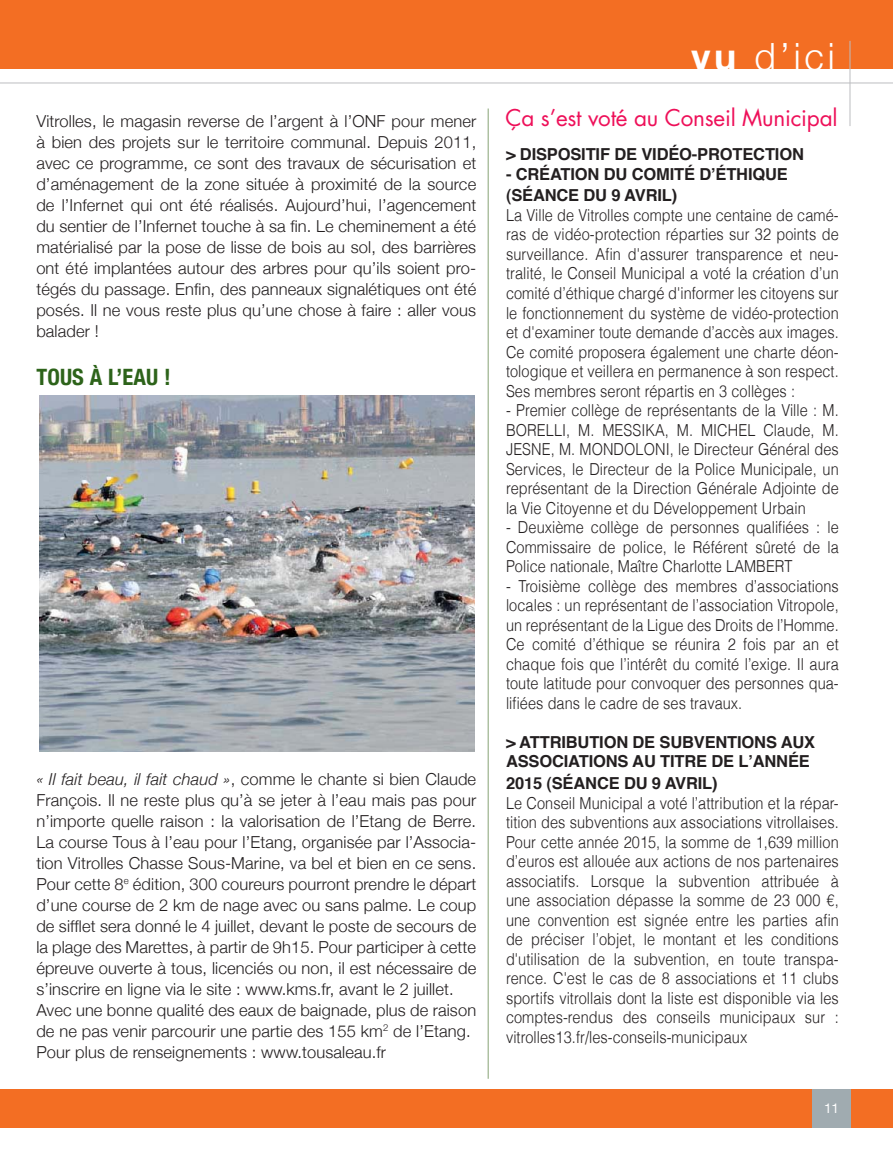
<style>
.page{position:relative;width:893px;height:1149px;background:#fff}
.page>*{position:absolute;margin:0;border:0;box-sizing:border-box;transform-origin:0 0}
.t1{font:300 37.5px "Helvetica Neue";color:#fff}
.t2{font:22.5px "Futura";letter-spacing:-.01em;color:#ee1059}
.t3{font:700 condensed 22.5px "Helvetica Neue";letter-spacing:.01em;color:#2d631a}
.t4{font:300 16.5px/19.5px "Helvetica";letter-spacing:.005em;color:#231f20;text-align:justify;scale:.88 1}
.t5{font:300 16.5px/21px "Helvetica Neue";letter-spacing:.01em;color:#231f20;text-align:justify}
.t6{font:700 16.5px/21.6px "Helvetica";letter-spacing:-.01em;color:#231f20}
.t7{font:13.5px "Helvetica Neue";color:#fff}
.s1{font-style:italic}
.s2{font-weight:700}
</style>
<div class="page">
<div style="left:0;top:1089px;width:893px;height:38px;background:#f36e23"></div>
<div style="left:0;top:0;width:893px;height:68px;background:#f36e23"></div>
<hr style="left:0;top:83px;width:893px;height:1px;background:#bcbdc0">
<hr style="left:850px;top:41px;width:1px;height:85px;background:#bcbdc0">
<hr style="left:488px;top:108px;width:1px;height:970px;background:#86a375">
<div style="left:812px;top:1089px;width:38px;height:38px;background:#a0abb0"></div>
<img style="left:40px;top:395px;width:435px;height:355px">
<p class="t5" style="left:36px;top:110px;width:441px">Vitrolles, le magasin reverse de l’argent à l’ONF pour mener à bien des projets sur le territoire communal. Depuis 2011, avec ce programme, ce sont des travaux de sécurisation et d’aménagement de la zone située à proximité de la source de l’Infernet qui ont été réalisés. Aujourd’hui, l’agencement du sentier de l’Infernet touche à sa fin. Le cheminement a été matérialisé par la pose de lisse de bois au sol, des barrières ont été implantées autour des arbres pour qu’ils soient pro&shy;tégés du passage. Enfin, des panneaux signalétiques ont été posés. Il ne vous reste plus qu’une chose à faire : aller vous balader !</p>
<h2 class="t3" style="left:36px;top:363px;width:136px">TOUS À L’EAU !</h2>
<p class="t5" style="left:36px;top:767px;width:441px;text-align:left"><span class="s1">« Il fait beau, il fait chaud »</span>, comme le chante si bien Claude François. Il ne reste plus qu’à se jeter à l’eau mais pas pour n’importe quelle raison : la valorisation de l’Etang de Berre.<br>La course Tous à l’eau pour l’Etang, organisée par l’Associa&shy;tion Vitrolles Chasse Sous-Marine, va bel et bien en ce sens.<br>Pour cette 8<sup>e</sup> édition, 300 coureurs pourront prendre le départ d’une course de 2 km de nage avec ou sans palme. Le coup de sifflet sera donné le 4 juillet, devant le poste de secours de la plage des Marettes, à partir de 9h15. Pour participer à cette épreuve ouverte à tous, licenciés ou non, il est nécessaire de s’inscrire en ligne via le site : www.kms.fr, avant le 2 juillet.<br>Avec une bonne qualité des eaux de baignade, plus de raison de ne pas venir parcourir une partie des 155 km<sup>2</sup> de l’Etang.<br>Pour plus de renseignements : www.tousaleau.fr</p>
<h1 class="t1" style="left:691px;top:33px;width:145px"><span class="s2">vu</span> d’ici</h1>
<h2 class="t2" style="left:506px;top:102px;width:333px">ça s’est voté au Conseil Municipal</h2>
<p class="t6" style="left:506px;top:144px;width:299px">&gt; DISPOSITIF DE VIDÉO-PROTECTION</p>
<p class="t6" style="left:506px;top:163px;width:283px">- CRÉATION DU COMITÉ D’ÉTHIQUE (SÉANCE DU 9 AVRIL)</p>
<p class="t4" style="left:506px;top:205px;width:380px">La Ville de Vitrolles compte une centaine de camé&shy;ras de vidéo-protection réparties sur 32 points de surveillance. Afin d'assurer transparence et neu&shy;tralité, le Conseil Municipal a voté la création d’un comité d’éthique chargé d'informer les citoyens sur le fonctionnement du système de vidéo-protection et d'examiner toute demande d’accès aux images.<br>Ce comité proposera également une charte déon&shy;tologique et veillera en permanence à son respect.<br>Ses membres seront répartis en 3 collèges :</p>
<p class="t4" style="left:506px;top:400px;width:380px">- Premier collège de représentants de la Ville : M.<br>BORELLI, M. MESSIKA, M. MICHEL Claude, M.<br>JESNE, M. MONDOLONI, le Directeur Général des Services, le Directeur de la Police Municipale, un représentant de la Direction Générale Adjointe de la Vie Citoyenne et du Développement Urbain</p>
<p class="t4" style="left:506px;top:517px;width:380px">- Deuxième collège de personnes qualifiées : le Commissaire de police, le Référent sûreté de la Police nationale, Maître Charlotte LAMBERT</p>
<p class="t4" style="left:506px;top:576px;width:380px">- Troisième collège des membres d’associations locales : un représentant de l’association Vitropole, un représentant de la Ligue des Droits de l’Homme.<br>Ce comité d’éthique se réunira 2 fois par an et chaque fois que l’intérêt du comité l’exige. Il aura toute latitude pour convoquer des personnes qua&shy;lifiées dans le cadre de ses travaux.</p>
<p class="t6" style="left:506px;top:732px;width:311px;line-height:19.5px">&gt; ATTRIBUTION DE SUBVENTIONS AUX<br>ASSOCIATIONS AU TITRE DE L’ANNÉE</p>
<p class="t6" style="left:506px;top:772px;width:213px">2015 (SÉANCE DU 9 AVRIL)</p>
<p class="t4" style="left:506px;top:792px;width:380px">Le Conseil Municipal a voté l’attribution et la répar&shy;tition des subventions aux associations vitrollaises.<br>Pour cette année 2015, la somme de 1,639 million d’euros est allouée aux actions de nos partenaires associatifs. Lorsque la subvention attribuée à une association dépasse la somme de 23 000 €, une convention est signée entre les parties afin de préciser l’objet, le montant et les conditions d'utilisation de la subvention, en toute transpa&shy;rence. C'est le cas de 8 associations et 11 clubs sportifs vitrollais dont la liste est disponible via les comptes-rendus des conseils municipaux sur : vitrolles13.fr/les-conseils-municipaux</p>
<p class="t7" style="left:824px;top:1099px;width:17px">11</p>
</div>
